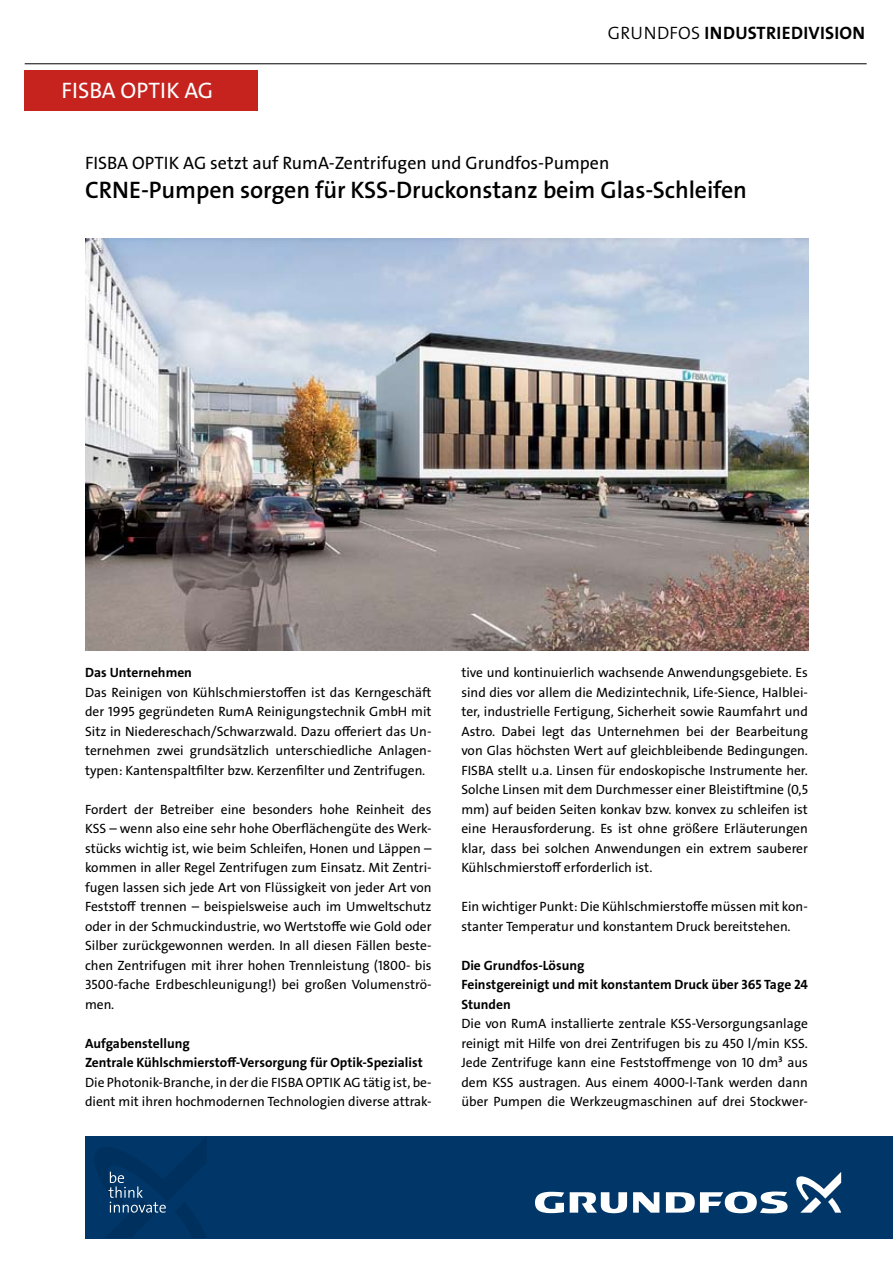
<style>
.page{position:relative;width:893px;height:1263px;background:#fff}
.page>*{position:absolute;margin:0;border:0;box-sizing:border-box;transform-origin:0 0}
.t1{font:24px "Grundfos The Sans V2 OT 6 SB";letter-spacing:-.005em;color:#000}
.t2{font:22.5px "Grundfos The Sans V2 OT 5 R";color:#fff}
.t3{font:18px "Grundfos The Sans V2 OT 5 R";color:#000}
.t4{font:18px "Grundfos The Sans V2 OT 7 B";letter-spacing:.015em;color:#000}
.t5{font:13.5px/19.5px "Grundfos The Sans V2 OT 5 R";color:#000;text-align:justify}
.t6{font:13.5px/19.5px "Grundfos The Sans V2 OT 7 B";color:#000}
.s1{font-family:"Grundfos The Sans V2 OT 4 SL"}
</style>
<div class="page">
<hr style="left:25px;top:63px;width:842px;height:1px;background:#000">
<div style="left:25px;top:70px;width:233px;height:40px;background:#c6231f"></div>
<div style="left:483px;top:1136px;width:410px;height:102px;background:#003768"></div>
<svg style="left:633px;top:1192px;width:26px;height:20px"></svg>
<svg style="left:570px;top:1192px;width:57px;height:21px"></svg>
<svg style="left:535px;top:1192px;width:29px;height:21px"></svg>
<svg style="left:666px;top:1191px;width:122px;height:22px"></svg>
<svg style="left:796px;top:1172px;width:45px;height:40px"></svg>
<div style="left:85px;top:1136px;width:406px;height:102px;background:#003768"></div>
<svg style="left:108px;top:1171px;width:58px;height:42px"></svg>
<img style="left:86px;top:239px;width:723px;height:412px">
<h2 class="t2" style="left:62px;top:76px;width:153px">FISBA OPTIK AG</h2>
<h3 class="t4" style="left:608px;top:21px;width:259px"><span class="s1">GRUNDFOS</span> INDUSTRIEDIVISION</h3>
<h3 class="t3" style="left:85px;top:151px;width:526px">FISBA OPTIK AG setzt auf RumA-Zentrifugen und Grundfos-Pumpen</h3>
<h1 class="t1" style="left:85px;top:175px;width:663px">CRNE-Pumpen sorgen für KSS-Druckonstanz beim Glas-Schleifen</h1>
<p class="t6" style="left:85px;top:663px;width:108px">Das Unternehmen</p>
<p class="t5" style="left:85px;top:682px;width:348px">Das Reinigen von Kühlschmierstoffen ist das Kerngeschäft der 1995 gegründeten RumA Reinigungstechnik GmbH mit Sitz in Niedereschach/Schwarzwald. Dazu offeriert das Un&shy;ternehmen zwei grundsätzlich unterschiedliche Anlagen&shy;typen: Kantenspaltfilter bzw. Kerzenfilter und Zentrifugen.</p>
<p class="t5" style="left:85px;top:799px;width:348px">Fordert der Betreiber eine besonders hohe Reinheit des KSS – wenn also eine sehr hohe Oberflächengüte des Werk&shy;stücks wichtig ist, wie beim Schleifen, Honen und Läppen – kommen in aller Regel Zentrifugen zum Einsatz. Mit Zentri&shy;fugen lassen sich jede Art von Flüssigkeit von jeder Art von Feststoff trennen – beispielsweise auch im Umweltschutz oder in der Schmuckindustrie, wo Wertstoffe wie Gold oder Silber zurückgewonnen werden. In all diesen Fällen beste&shy;chen Zentrifugen mit ihrer hohen Trennleistung (1800- bis 3500-fache Erdbeschleunigung!) bei großen Volumenströ&shy;men.</p>
<p class="t6" style="left:85px;top:1033px;width:339px">Aufgabenstellung<br>Zentrale Kühlschmierstoff-Versorgung für Optik-Spezialist</p>
<p class="t5" style="left:85px;top:1072px;width:348px">Die Photonik-Branche, in der die FISBA OPTIK AG tätig ist, be&shy;dient mit ihren hochmodernen Technologien diverse attrak-</p>
<p class="t5" style="left:461px;top:663px;width:348px">tive und kontinuierlich wachsende Anwendungsgebiete. Es sind dies vor allem die Medizintechnik, Life-Sience, Halblei&shy;ter, industrielle Fertigung, Sicherheit sowie Raumfahrt und Astro. Dabei legt das Unternehmen bei der Bearbeitung von Glas höchsten Wert auf gleichbleibende Bedingungen.<br>FISBA stellt u.a. Linsen für endoskopische Instrumente her.<br>Solche Linsen mit dem Durchmesser einer Bleistiftmine (0,5 mm) auf beiden Seiten konkav bzw. konvex zu schleifen ist eine Herausforderung. Es ist ohne größere Erläuterungen klar, dass bei solchen Anwendungen ein extrem sauberer Kühlschmierstoff erforderlich ist.</p>
<p class="t5" style="left:461px;top:897px;width:348px">Ein wichtiger Punkt: Die Kühlschmierstoffe müssen mit kon&shy;stanter Temperatur und konstantem Druck bereitstehen.</p>
<p class="t6" style="left:461px;top:955px;width:348px">Die Grundfos-Lösung<br>Feinstgereinigt und mit konstantem Druck über 365 Tage 24<br>Stunden</p>
<p class="t5" style="left:461px;top:1014px;width:348px">Die von RumA installierte zentrale KSS-Versorgungsanlage reinigt mit Hilfe von drei Zentrifugen bis zu 450 l/min KSS.<br>Jede Zentrifuge kann eine Feststoffmenge von 10 dm³ aus dem KSS austragen. Aus einem 4000-l-Tank werden dann über Pumpen die Werkzeugmaschinen auf drei Stockwer-</p>
</div>
